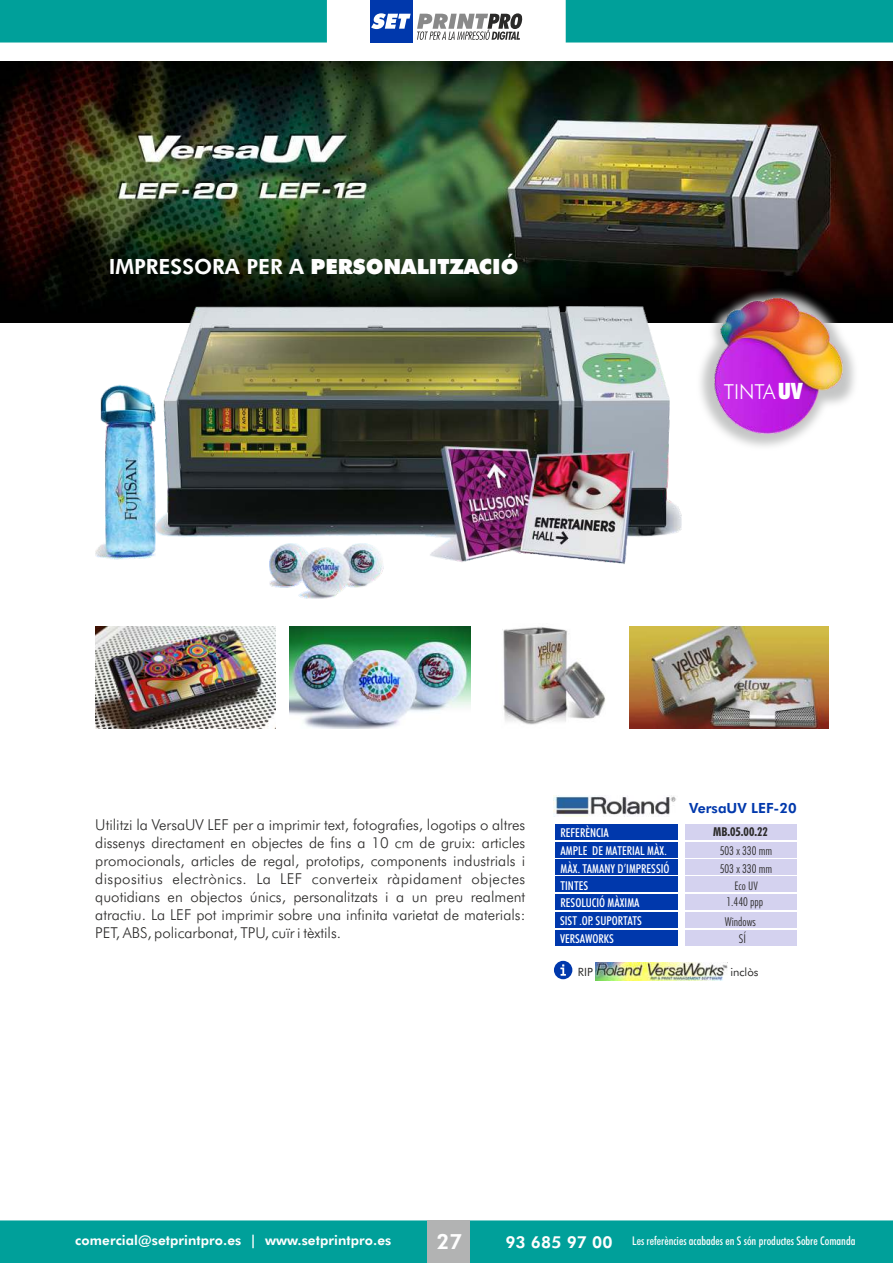
<style>
.page{position:relative;width:893px;height:1263px;background:#fff}
.page>*{position:absolute;margin:0;border:0;box-sizing:border-box;transform-origin:0 0}
.t1{font:900 21px "Futura BT";color:#fefefe}
.t2{font:800 21px "Futura BT";color:#fefefe}
.t3{font:300 20.7px "Futura BT";color:#fefefe}
.t4{font:300 15px/18px "Futura BT";color:#2b2a29;text-align:justify}
.t5{font:800 14.1px "Futura BT";color:#0038ac}
.t6{font:800 13.5px "Futura BT";letter-spacing:.01em;color:#fefefe}
.t7{font:500 condensed 12.3px/17.4px "Futura BT";color:#fff}
.t8{font:300 condensed 12.3px/17.4px "Futura BT";color:#2b2a29}
.t9{font:700 condensed 12.3px "Futura BT";color:#2b2a29}
.t10{font:500 condensed 12px "Futura BT";color:#fefefe}
.t11{font:300 condensed 11.85px "Futura BT";color:#2b2a29}
.t12{font:11.4px "Futura BT";color:#2b2a29}
.s1{font-weight:800}
.s2{font-weight:900;font-stretch:condensed;font-size:22.65px}
.s3{font-weight:800;font-stretch:normal;font-size:16.5px}
</style>
<div class="page">
<img style="left:0;top:62px;width:893px;height:261px">
<img style="left:95px;top:307px;width:586px;height:292px">
<img style="left:95px;top:627px;width:181px;height:101px">
<img style="left:290px;top:627px;width:180px;height:101px">
<img style="left:502px;top:626px;width:134px;height:102px">
<img style="left:630px;top:627px;width:199px;height:101px">
<img style="left:554px;top:795px;width:122px;height:22px">
<div style="left:556px;top:824px;width:122px;height:16px;background:#0038ac"></div>
<div style="left:556px;top:842px;width:122px;height:16px;background:#0038ac"></div>
<div style="left:556px;top:859px;width:122px;height:16px;background:#0038ac"></div>
<div style="left:556px;top:876px;width:122px;height:16px;background:#0038ac"></div>
<div style="left:556px;top:894px;width:122px;height:16px;background:#0038ac"></div>
<div style="left:555px;top:912px;width:122px;height:16px;background:#0038ac"></div>
<div style="left:555px;top:930px;width:122px;height:16px;background:#0038ac"></div>
<div style="left:685px;top:824px;width:112px;height:16px;background:#d4d2ef"></div>
<div style="left:685px;top:842px;width:112px;height:16px;background:#d4d2ef"></div>
<div style="left:685px;top:859px;width:112px;height:16px;background:#d4d2ef"></div>
<div style="left:685px;top:876px;width:112px;height:16px;background:#d4d2ef"></div>
<div style="left:685px;top:894px;width:112px;height:16px;background:#d4d2ef"></div>
<div style="left:685px;top:912px;width:111px;height:16px;background:#d4d2ef"></div>
<div style="left:685px;top:930px;width:111px;height:16px;background:#d4d2ef"></div>
<img style="left:596px;top:963px;width:132px;height:17px">
<div style="left:554px;top:961px;width:18px;height:18px;background:#0038ac;border-radius:50%"></div>
<svg style="left:560px;top:964px;width:6px;height:12px"></svg>
<img style="left:697px;top:288px;width:161px;height:159px">
<img style="left:711px;top:299px;width:131px;height:135px">
<svg style="left:0;top:0;width:893px;height:43px"></svg>
<div style="left:0;top:1220px;width:893px;height:43px;background:#00a09a"></div>
<div style="left:427px;top:1220px;width:43px;height:43px;background:#b2b3b3"></div>
<h1 class="t1" style="left:109px;top:258px;width:411px"><span class="s1">IMPRESSORA PER A</span> PERSONALITZACIÓ</h1>
<h2 class="t3" style="left:724px;top:383px;width:81px">TINTA<span class="s2">UV</span></h2>
<p class="t4" style="left:95px;top:817px;width:432px">Utilitzi la VersaUV LEF per a imprimir text, fotografies, logotips o altres dissenys directament en objectes de fins a 10 cm de gruix: articles promocionals, articles de regal, prototips, components industrials i dispositius electrònics. La LEF converteix ràpidament objectes quotidians en objectos únics, personalitzats i a un preu realment atractiu. La LEF pot imprimir sobre una infinita varietat de materials:<br>PET, ABS, policarbonat, TPU, cuïr i tèxtils.</p>
<p class="t7" style="left:561px;top:825px;width:50px">REFERÈNCIA</p>
<p class="t7" style="left:560px;top:843px;width:111px">AMPLE DE MATERIAL MÀX.<br>MÀX. TAMANY D’IMPRESSIÓ<br>TINTES<br>RESOLUCIÓ MÀXIMA<br>SIST .OP. SUPORTATS<br>VERSAWORKS</p>
<p class="t5" style="left:689px;top:802px;width:109px">VersaUV LEF-20</p>
<p class="t9" style="left:713px;top:826px;width:56px">MB.05.00.22</p>
<p class="t8" style="left:720px;top:843px;width:54px">503 x 330 mm<br>503 x 330 mm</p>
<p class="t11" style="left:734px;top:881px;width:25px">Eco UV</p>
<p class="t8" style="left:726px;top:893px;width:38px">1.440 ppp</p>
<p class="t8" style="left:739px;top:931px;width:9px">SÍ</p>
<p class="t8" style="left:725px;top:914px;width:32px">Windows</p>
<p class="t12" style="left:578px;top:967px;width:16px">RIP</p>
<p class="t12" style="left:730px;top:967px;width:30px">inclòs</p>
<p class="t6" style="left:75px;top:1235px;width:318px">comercial@setprintpro.es | www.setprintpro.es</p>
<h1 class="t2" style="left:437px;top:1233px;width:27px">27</h1>
<p class="t10" style="left:505px;top:1236px;width:352px"><span class="s3">93 685 97 00</span> Les referències acabades en S són productes Sobre Comanda</p>
</div>
